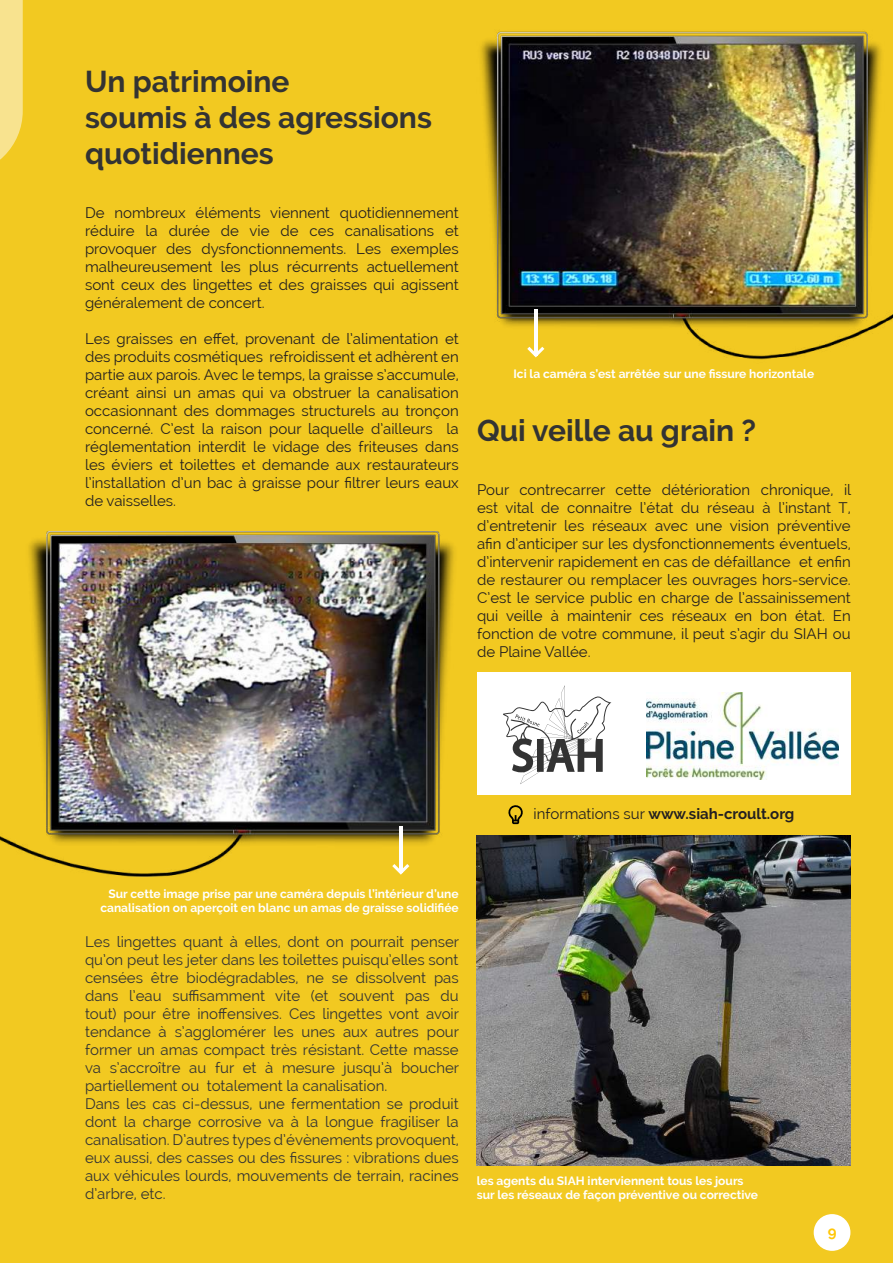
<style>
.page{position:relative;width:893px;height:1263px;background:#f2c921}
.page>*{position:absolute;margin:0;border:0;box-sizing:border-box;transform-origin:0 0}
.t1{font:700 30px/36px "Raleway";color:#333}
.t2{font:15px/18px "Raleway";color:#231f20;text-align:justify}
.t3{font:15px/18px "Raleway";color:#333}
.t4{font:700 15px "Raleway";color:#231f20}
.t5{font:700 15px "Raleway";color:#ffc708}
.t6{font:700 12px/14.4px "Raleway";color:#fff;text-align:right}
.s1{font-weight:400}
</style>
<div class="page">
<div style="left:477px;top:672px;width:373px;height:123px;background:#fff"></div>
<svg style="left:0;top:0;width:23px;height:160px;background:#f7e083"></svg>
<img style="left:0;top:531px;width:454px;height:346px">
<img style="left:480px;top:31px;width:413px;height:329px">
<svg style="left:503px;top:685px;width:108px;height:99px"></svg>
<img style="left:647px;top:693px;width:191px;height:86px">
<svg style="left:392px;top:864px;width:17px;height:11px"></svg>
<hr style="left:399px;top:826px;width:3px;height:46px;background:#fff">
<svg style="left:527px;top:347px;width:17px;height:10px"></svg>
<hr style="left:534px;top:309px;width:3px;height:46px;background:#fff">
<div style="left:814px;top:1214px;width:36px;height:37px;background:#fff;border-radius:50%"></div>
<svg style="left:508px;top:805px;width:15px;height:19px"></svg>
<img style="left:477px;top:835px;width:373px;height:330px">
<h1 class="t1" style="left:85px;top:64px;width:348px">Un patrimoine<br>soumis à des agressions quotidiennes</h1>
<p class="t2" style="left:85px;top:204px;width:375px">De nombreux éléments viennent quotidiennement réduire la durée de vie de ces canalisations et provoquer des dysfonctionnements. Les exemples malheureusement les plus récurrents actuellement sont ceux des lingettes et des graisses qui agissent généralement de concert.</p>
<p class="t2" style="left:85px;top:330px;width:375px">Les graisses en effet, provenant de l’alimentation et des produits cosmétiques refroidissent et adhèrent en partie aux parois. Avec le temps, la graisse s’accumule, créant ainsi un amas qui va obstruer la canalisation occasionnant des dommages structurels au tronçon concerné. C’est la raison pour laquelle d’ailleurs la réglementation interdit le vidage des friteuses dans les éviers et toilettes et demande aux restaurateurs l’installation d’un bac à graisse pour filtrer leurs eaux de vaisselles.</p>
<p class="t6" style="left:514px;top:367px;width:302px">Ici la caméra s’est arrêtée sur une fissure horizontale</p>
<h1 class="t1" style="left:477px;top:413px;width:281px">Qui veille au grain ?</h1>
<p class="t2" style="left:477px;top:481px;width:376px">Pour contrecarrer cette détérioration chronique, il est vital de connaitre l’état du réseau à l’instant T, d’entretenir les réseaux avec une vision préventive afin d’anticiper sur les dysfonctionnements éventuels, d’intervenir rapidement en cas de défaillance et enfin de restaurer ou remplacer les ouvrages hors-service.<br>C’est le service public en charge de l’assainissement qui veille à maintenir ces réseaux en bon état. En fonction de votre commune, il peut s’agir du SIAH ou de Plaine Vallée.</p>
<p class="t4" style="left:533px;top:805px;width:262px"><span class="s1">informations sur</span> www.siah-croult.org</p>
<p class="t6" style="left:100px;top:886px;width:360px">Sur cette image prise par une caméra depuis l’intérieur d’une canalisation on aperçoit en blanc un amas de graisse solidifiée</p>
<p class="t3" style="left:85px;top:933px;width:376px">Les lingettes quant à elles, dont on pourrait penser qu’on peut les jeter dans les toilettes puisqu’elles sont censées être biodégradables, ne se dissolvent pas dans l’eau suffisamment vite (et souvent pas du tout) pour être inoffensives. Ces lingettes vont avoir tendance à s’agglomérer les unes aux autres pour former un amas compact très résistant. Cette masse va s’accroître au fur et à mesure jusqu’à boucher partiellement ou totalement la canalisation.<br>Dans les cas ci-dessus, une fermentation se produit dont la charge corrosive va à la longue fragiliser la canalisation. D’autres types d’évènements provoquent, eux aussi, des casses ou des fissures : vibrations dues aux véhicules lourds, mouvements de terrain, racines d’arbre, etc.</p>
<p class="t6" style="left:477px;top:1173px;width:283px;text-align:left">les agents du SIAH interviennent tous les jours sur les réseaux de façon préventive ou corrective</p>
<p class="t5" style="left:828px;top:1223px;width:10px">9</p>
</div>
